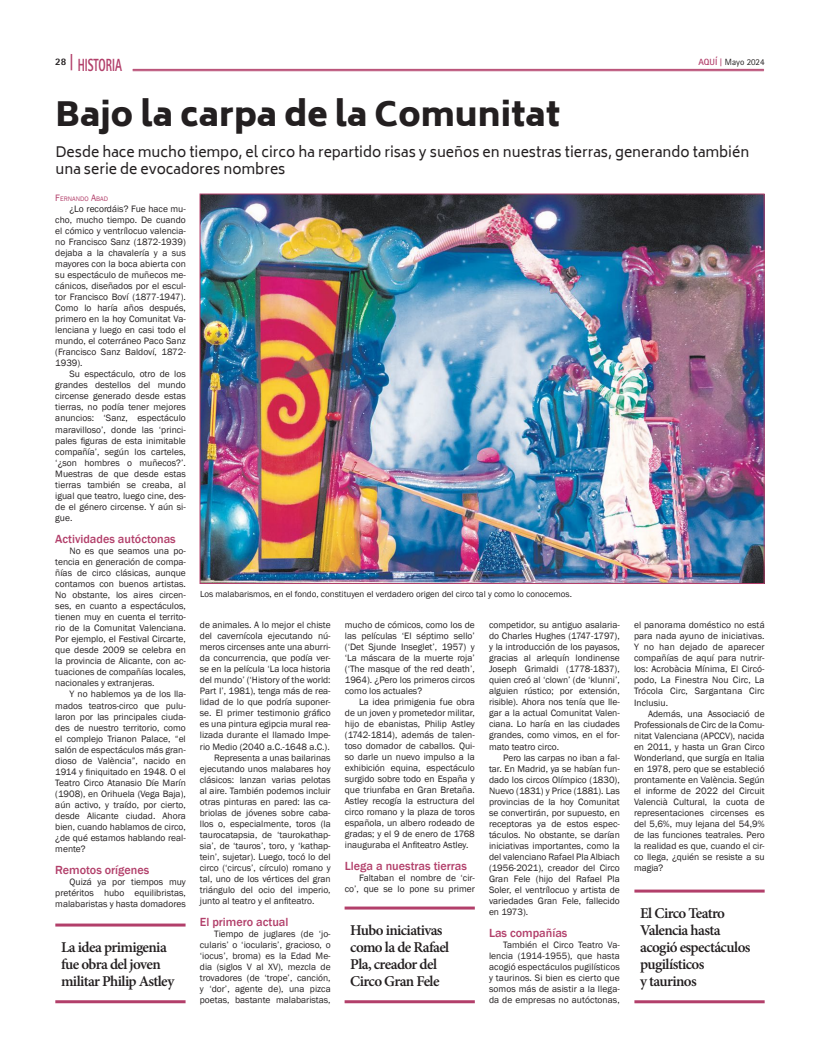
<style>
.page{position:relative;width:820px;height:1049px;background:#fff}
.page>*{position:absolute;margin:0;border:0;box-sizing:border-box;transform-origin:0 0}
.t1{font:900 33px "Biryani";color:#231f20}
.t2{font:800 17.6px "Rotis Sans Serif Std";color:#b23f6a;scale:.64 1}
.t3{font:600 15px/17px "Minion Pro";letter-spacing:-.04em;color:#231f20}
.t4{font:14px/16.8px "Biryani";color:#231f20}
.t5{font:500 12.1px "Franklin Gothic";color:#b23f6a}
.t6{font:800 11px "Rotis Sans Serif Std";color:#231f20}
.t7{font:800 10px "Rotis Sans Serif Std";color:#231f20}
.t8{font:9.5px/11px "Franklin Gothic";color:#231f20;text-align:justify}
.t9{font:9px "Franklin Gothic";color:#231f20}
.t10{font:9px "Rotis Sans Serif Std";color:#231f20}
.t11{font:6.7px "Franklin Gothic";color:#b23f6a}
.s1{font-size:18.2px}
.s2{font-weight:700;color:#b23f6a}
.s3{font-family:"Rotis Serif Std";font-weight:700;color:#b23f6a}
.s4{font-size:9.5px}
</style>
<div class="page">
<hr style="left:133px;top:69px;width:630px;height:1px;background:#b23f6a">
<hr style="left:133px;top:71px;width:630px;height:1px;background:#b23f6a">
<img style="left:201px;top:195px;width:561px;height:387px">
<hr style="left:55px;top:923px;width:130px;height:3px;background:#b23f6a">
<hr style="left:55px;top:1000px;width:130px;height:3px;background:#b23f6a">
<hr style="left:344px;top:906px;width:130px;height:3px;background:#b23f6a">
<hr style="left:344px;top:1000px;width:130px;height:3px;background:#b23f6a">
<hr style="left:634px;top:889px;width:130px;height:3px;background:#b23f6a">
<hr style="left:634px;top:1000px;width:130px;height:3px;background:#b23f6a">
<h2 class="t2" style="left:70px;top:53px;width:93px"><span class="s1">|</span> CABECERA</h2>
<p class="t6" style="left:55px;top:54px;width:12px">xx</p>
<p class="t10" style="left:698px;top:56px;width:68px"><span class="s2">AQUÍ</span> <span class="s3">|</span> Mayo 2024</p>
<p class="t7" style="left:55px;top:55px;width:13px">28</p>
<h2 class="t2" style="left:78px;top:54px;width:71px">HISTORIA</h2>
<h1 class="t1" style="left:55px;top:96px;width:506px">Bajo la carpa de la Comunitat</h1>
<h3 class="t4" style="left:55px;top:144px;width:695px">Desde hace mucho tiempo, el circo ha repartido risas y sueños en nuestras tierras, generando también una serie de evocadores nombres</h3>
<p class="t11" style="left:55px;top:194px;width:54px"><span class="s4">F</span>ERNANDO <span class="s4">A</span>BAD</p>
<p class="t8" style="left:55px;top:203px;width:132px;text-indent:14px">¿Lo recordáis? Fue hace mu&shy;cho, mucho tiempo. De cuando el cómico y ventrílocuo valencia&shy;no Francisco Sanz (1872-1939) dejaba a la chavalería y a sus mayores con la boca abierta con su espectáculo de muñecos me&shy;cánicos, diseñados por el escul&shy;tor Francisco Boví (1877-1947).<br>Como lo haría años después, primero en la hoy Comunitat Va&shy;lenciana y luego en casi todo el mundo, el coterráneo Paco Sanz (Francisco Sanz Baldoví, 1872- 1939).</p>
<p class="t8" style="left:55px;top:369px;width:132px;text-indent:14px">Su espectáculo, otro de los grandes destellos del mundo circense generado desde estas tierras, no podía tener mejores anuncios: ‘Sanz, espectáculo maravilloso’, donde las ‘princi&shy;pales figuras de esta inimitable compañía’, según los carteles, ‘¿son hombres o muñecos?’.<br>Muestras de que desde estas tierras también se creaba, al igual que teatro, luego cine, des&shy;de el género circense. Y aún si&shy;gue.</p>
<p class="t5" style="left:55px;top:531px;width:122px">Actividades autóctonas</p>
<p class="t8" style="left:55px;top:545px;width:132px;text-indent:14px">No es que seamos una po&shy;tencia en generación de compa&shy;ñías de circo clásicas, aunque contamos con buenos artistas.<br>No obstante, los aires circen&shy;ses, en cuanto a espectáculos, tienen muy en cuenta el territo&shy;rio de la Comunitat Valenciana.<br>Por ejemplo, el Festival Circarte, que desde 2009 se celebra en la provincia de Alicante, con ac&shy;tuaciones de compañías locales, nacionales y extranjeras.</p>
<p class="t8" style="left:55px;top:689px;width:132px;text-indent:14px">Y no hablemos ya de los lla&shy;mados teatros-circo que pulu&shy;laron por las principales ciuda&shy;des de nuestro territorio, como el complejo Trianon Palace, “el salón de espectáculos más gran&shy;dioso de València”, nacido en 1914 y finiquitado en 1948. O el Teatro Circo Atanasio Díe Marín (1908), en Orihuela (Vega Baja), aún activo, y traído, por cierto, desde Alicante ciudad. Ahora bien, cuando hablamos de circo, ¿de qué estamos hablando real&shy;mente?</p>
<p class="t5" style="left:55px;top:862px;width:95px">Remotos orígenes</p>
<p class="t8" style="left:55px;top:877px;width:132px;text-indent:14px">Quizá ya por tiempos muy pretéritos hubo equilibristas, malabaristas y hasta domadores</p>
<h3 class="t3" style="left:61px;top:939px;width:115px">La idea primigenia fue obra del joven militar Philip Astley</h3>
<p class="t9" style="left:200px;top:588px;width:373px">Los malabarismos, en el fondo, constituyen el verdadero origen del circo tal y como lo conocemos.</p>
<p class="t8" style="left:200px;top:620px;width:132px">de animales. A lo mejor el chiste</p>
<p class="t8" style="left:200px;top:631px;width:132px">del cavernícola ejecutando nú-</p>
<p class="t8" style="left:200px;top:642px;width:132px">meros circenses ante una aburri-</p>
<p class="t8" style="left:200px;top:653px;width:132px">da concurrencia, que podía ver-</p>
<p class="t8" style="left:200px;top:664px;width:132px">se en la película ‘La loca historia</p>
<p class="t8" style="left:200px;top:675px;width:132px">del mundo’ (‘History of the world:</p>
<p class="t8" style="left:200px;top:686px;width:132px">Part I’, 1981), tenga más de rea-</p>
<p class="t8" style="left:200px;top:697px;width:132px">lidad de lo que podría suponer-</p>
<p class="t8" style="left:200px;top:708px;width:132px">se. El primer testimonio gráfico</p>
<p class="t8" style="left:200px;top:719px;width:132px">es una pintura egipcia mural rea-</p>
<p class="t8" style="left:200px;top:730px;width:132px">lizada durante el llamado Impe-</p>
<p class="t8" style="left:200px;top:741px;width:131px">rio Medio (2040 a.C.-1648 a.C.).</p>
<p class="t8" style="left:214px;top:752px;width:118px">Representa a unas bailarinas</p>
<p class="t8" style="left:200px;top:763px;width:132px">ejecutando unos malabares hoy</p>
<p class="t8" style="left:200px;top:774px;width:132px">clásicos: lanzan varias pelotas</p>
<p class="t8" style="left:200px;top:785px;width:132px">al aire. También podemos incluir</p>
<p class="t8" style="left:200px;top:796px;width:132px">otras pinturas en pared: las ca-</p>
<p class="t8" style="left:200px;top:807px;width:132px">briolas de jóvenes sobre caba-</p>
<p class="t8" style="left:200px;top:818px;width:132px">llos o, especialmente, toros (la</p>
<p class="t8" style="left:200px;top:829px;width:132px">taurocatapsia, de ‘taurokathap-</p>
<p class="t8" style="left:200px;top:840px;width:132px">sia’, de ‘tauros’, toro, y ‘kathap-</p>
<p class="t8" style="left:200px;top:851px;width:132px">tein’, sujetar). Luego, tocó lo del</p>
<p class="t8" style="left:200px;top:862px;width:132px">circo (‘circus’, círculo) romano y</p>
<p class="t8" style="left:200px;top:873px;width:132px">tal, uno de los vértices del gran</p>
<p class="t8" style="left:200px;top:884px;width:132px">triángulo del ocio del imperio,</p>
<p class="t8" style="left:200px;top:895px;width:116px">junto al teatro y el anfiteatro.</p>
<p class="t5" style="left:200px;top:914px;width:90px">El primero actual</p>
<p class="t8" style="left:200px;top:928px;width:132px;text-indent:14px">Tiempo de juglares (de ‘jo&shy;cularis’ o ‘iocularis’, gracioso, o ‘iocus’, broma) es la Edad Me&shy;dia (siglos V al XV), mezcla de trovadores (de ‘trope’, canción, y ‘dor’, agente de), una pizca poetas, bastante malabaristas,</p>
<p class="t8" style="left:345px;top:620px;width:131px">mucho de cómicos, como los de las películas ‘El séptimo sello’ (‘Det Sjunde Inseglet’, 1957) y ‘La máscara de la muerte roja’ (‘The masque of the red death’, 1964). ¿Pero los primeros circos como los actuales?</p>
<p class="t8" style="left:345px;top:697px;width:131px;text-indent:14px">La idea primigenia fue obra de un joven y prometedor militar, hijo de ebanistas, Philip Astley (1742-1814), además de talen&shy;toso domador de caballos. Qui&shy;so darle un nuevo impulso a la exhibición equina, espectáculo surgido sobre todo en España y que triunfaba en Gran Bretaña.<br>Astley recogía la estructura del circo romano y la plaza de toros española, un albero rodeado de gradas; y el 9 de enero de 1768 inauguraba el Anfiteatro Astley.</p>
<p class="t5" style="left:345px;top:859px;width:124px">Llega a nuestras tierras</p>
<p class="t8" style="left:345px;top:873px;width:131px;text-align:right">Faltaban el nombre de ‘cir&shy;co’, que se lo pone su primer</p>
<p class="t8" style="left:489px;top:620px;width:132px">competidor, su antiguo asalaria&shy;do Charles Hughes (1747-1797), y la introducción de los payasos, gracias al arlequín londinense Joseph Grimaldi (1778-1837), quien creó al ‘clown’ (de ‘klunni’, alguien rústico; por extensión, risible). Ahora nos tenía que lle&shy;gar a la actual Comunitat Valen&shy;ciana. Lo haría en las ciudades grandes, como vimos, en el for&shy;mato teatro circo.</p>
<p class="t8" style="left:489px;top:752px;width:132px;text-indent:14px">Pero las carpas no iban a fal&shy;tar. En Madrid, ya se habían fun&shy;dado los circos Olímpico (1830), Nuevo (1831) y Price (1881). Las provincias de la hoy Comunitat se convertirán, por supuesto, en receptoras ya de estos espec&shy;táculos. No obstante, se darían iniciativas importantes, como la del valenciano Rafael Pla Albiach (1956-2021), creador del Circo Gran Fele (hijo del Rafael Pla Soler, el ventrílocuo y artista de variedades Gran Fele, fallecido en 1973).</p>
<p class="t5" style="left:489px;top:925px;width:80px">Las compañías</p>
<p class="t8" style="left:489px;top:939px;width:132px;text-indent:14px">También el Circo Teatro Va&shy;lencia (1914-1955), que hasta acogió espectáculos pugilísticos y taurinos. Si bien es cierto que somos más de asistir a la llega&shy;da de empresas no autóctonas,</p>
<h3 class="t3" style="left:350px;top:922px;width:100px">Hubo iniciativas como la de Rafael<br>Pla, creador del<br>Circo Gran Fele</h3>
<p class="t8" style="left:633px;top:620px;width:132px">el panorama doméstico no está para nada ayuno de iniciativas.<br>Y no han dejado de aparecer compañías de aquí para nutrir&shy;los: Acrobàcia Mínima, El Circó&shy;podo, La Finestra Nou Circ, La Trócola Circ, Sargantana Circ Inclusiu.</p>
<p class="t8" style="left:633px;top:708px;width:132px;text-indent:14px">Además, una Associació de Professionals de Circ de la Comu&shy;nitat Valenciana (APCCV), nacida en 2011, y hasta un Gran Circo Wonderland, que surgía en Italia en 1978, pero que se estableció prontamente en València. Según el informe de 2022 del Circuit Valencià Cultural, la cuota de representaciones circenses es del 5,6%, muy lejana del 54,9% de las funciones teatrales. Pero la realidad es que, cuando el cir&shy;co llega, ¿quién se resiste a su magia?</p>
<h3 class="t3" style="left:639px;top:905px;width:112px">El Circo Teatro<br>Valencia hasta acogió espectáculos pugilísticos<br>y taurinos</h3>
</div>
